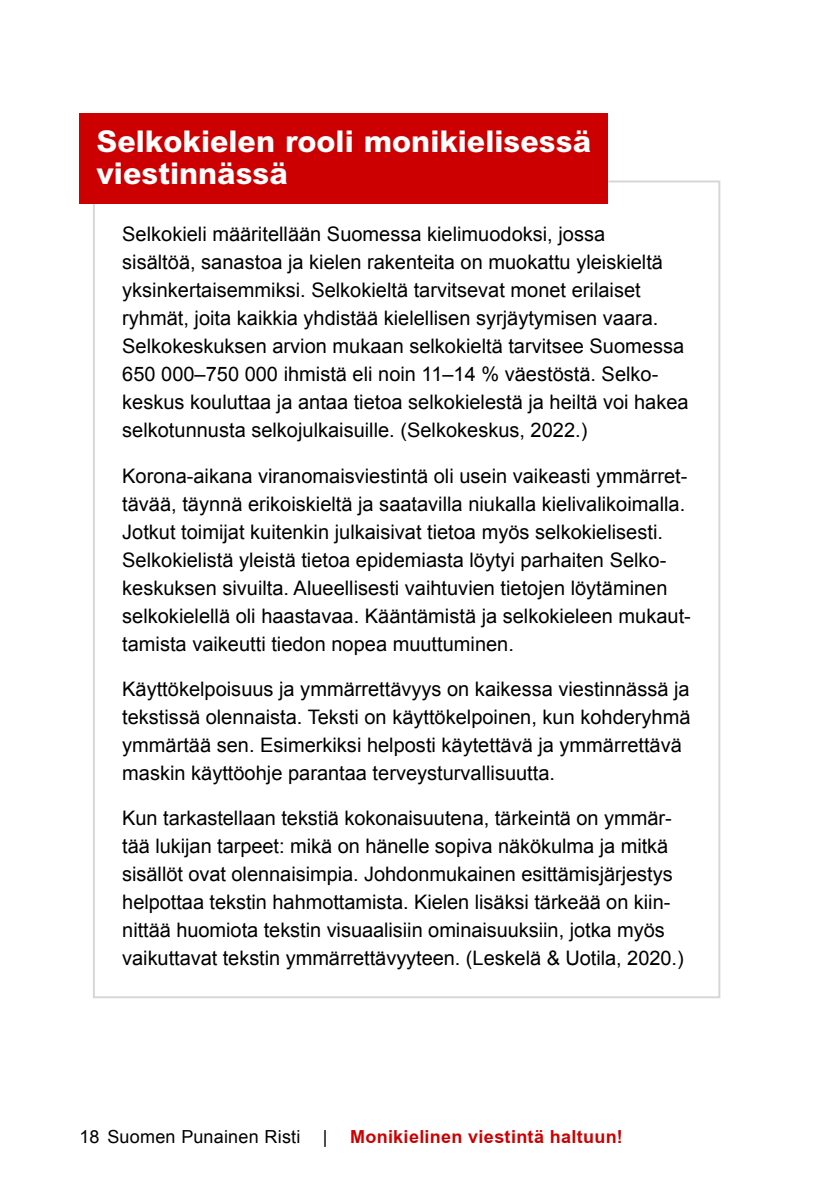
<style>
.page{position:relative;width:840px;height:1191px;background:#fff}
.page>*{position:absolute;margin:0;border:0;box-sizing:border-box;transform-origin:0 0}
.Leipä{font:800 30px/32px "Arial";color:#fff}
.Leipä-2{font:20px/28px "Arial";color:#000}
.t1{font:700 18px "Arial";letter-spacing:.015em;color:#c00}
.s1{font-weight:400;color:#000}
</style>
<div class="page">
<div style="left:79px;top:113px;width:529px;height:91px;background:#c00"></div>
<p class="Leipä" style="left:96px;top:125px;width:496px">Selkokielen rooli monikielisessä viestinnässä</p>
<p class="Leipä-2" style="left:122px;top:221px;width:567px">Selkokieli määritellään Suomessa kielimuodoksi, jossa<br>sisältöä, sanastoa ja kielen rakenteita on muokattu yleiskieltä yksinkertaisemmiksi. Selkokieltä tarvitsevat monet erilaiset ryhmät, joita kaikkia yhdistää kielellisen syrjäytymisen vaara.<br>Selkokeskuksen arvion mukaan selkokieltä tarvitsee Suomessa 650 000–750 000 ihmistä eli noin 11–14 % väestöstä. Selko&shy;keskus kouluttaa ja antaa tietoa selkokielestä ja heiltä voi hakea selkotunnusta selkojulkaisuille. (Selkokeskus, 2022.)</p>
<p class="Leipä-2" style="left:122px;top:462px;width:570px">Korona-aikana viranomaisviestintä oli usein vaikeasti ymmärret&shy;tävää, täynnä erikoiskieltä ja saatavilla niukalla kielivalikoimalla.<br>Jotkut toimijat kuitenkin julkaisivat tietoa myös selkokielisesti.<br>Selkokielistä yleistä tietoa epidemiasta löytyi parhaiten Selko&shy;keskuksen sivuilta. Alueellisesti vaihtuvien tietojen löytäminen selkokielellä oli haastavaa. Kääntämistä ja selkokieleen mukaut&shy;tamista vaikeutti tiedon nopea muuttuminen.</p>
<p class="Leipä-2" style="left:122px;top:675px;width:569px">Käyttökelpoisuus ja ymmärrettävyys on kaikessa viestinnässä ja tekstissä olennaista. Teksti on käyttökelpoinen, kun kohderyhmä ymmärtää sen. Esimerkiksi helposti käytettävä ja ymmärrettävä maskin käyttöohje parantaa terveysturvallisuutta.</p>
<p class="Leipä-2" style="left:122px;top:804px;width:562px">Kun tarkastellaan tekstiä kokonaisuutena, tärkeintä on ymmär&shy;tää lukijan tarpeet: mikä on hänelle sopiva näkökulma ja mitkä sisällöt ovat olennaisimpia. Johdonmukainen esittämisjärjestys helpottaa tekstin hahmottamista. Kielen lisäksi tärkeää on kiin&shy;nittää huomiota tekstin visuaalisiin ominaisuuksiin, jotka myös vaikuttavat tekstin ymmärrettävyyteen. (Leskelä &amp; Uotila, 2020.)</p>
<p class="t1" style="left:79px;top:1124px;width:544px"><span class="s1">18 Suomen Punainen Risti |</span> Monikielinen viestintä haltuun!</p>
</div>
